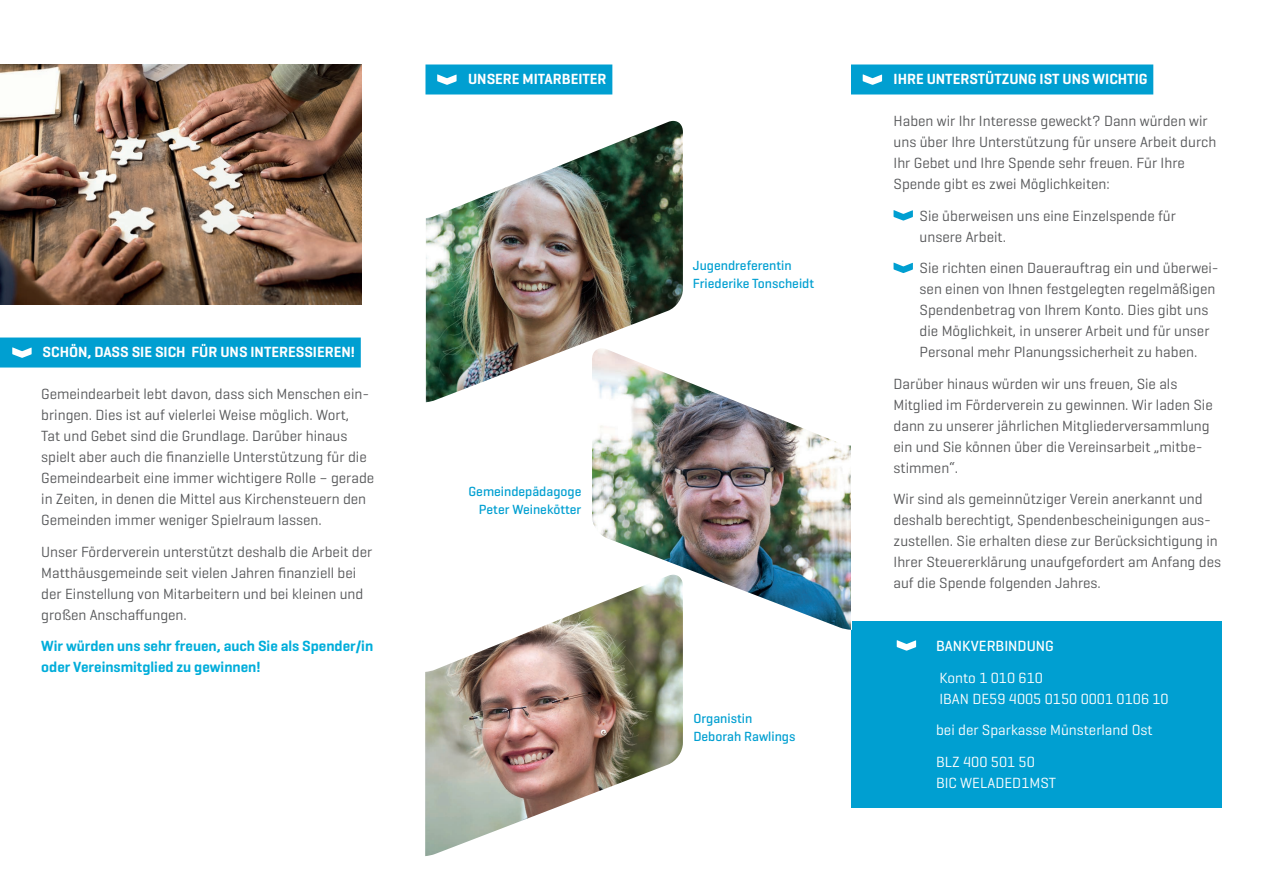
<style>
.page{position:relative;width:1268px;height:893px;background:#fff}
.page>*{position:absolute;margin:0;border:0;box-sizing:border-box;transform-origin:0 0}
.t1{font:15px/21px "Geogrotesque";color:#57585a}
.t2{font:15px/21px "Geogrotesque";color:#fff}
.t3{font:600 15px "Geogrotesque";color:#fff}
.t4{font:600 15px/21px "Geogrotesque";color:#00adda}
.t5{font:500 15px "Geogrotesque";color:#fff}
.t6{font:500 13.5px/18px "Geogrotesque";color:#009fd1}
</style>
<div class="page">
<div style="left:0;top:338px;width:361px;height:30px;background:#009fd1"></div>
<div style="left:850px;top:622px;width:370px;height:186px;background:#009fd1"></div>
<img style="left:592px;top:379px;width:258px;height:251px">
<svg style="left:592px;top:567px;width:90px;height:8px"></svg>
<img style="left:425px;top:575px;width:257px;height:281px">
<img style="left:426px;top:121px;width:256px;height:281px">
<div style="left:425px;top:65px;width:187px;height:30px;background:#009fd1"></div>
<div style="left:850px;top:65px;width:302px;height:30px;background:#009fd1"></div>
<svg style="left:893px;top:210px;width:19px;height:11px"></svg>
<svg style="left:893px;top:263px;width:19px;height:10px"></svg>
<svg style="left:437px;top:74px;width:19px;height:11px"></svg>
<svg style="left:12px;top:347px;width:20px;height:11px"></svg>
<svg style="left:862px;top:74px;width:19px;height:11px"></svg>
<svg style="left:896px;top:640px;width:19px;height:11px"></svg>
<img style="left:0;top:65px;width:361px;height:239px">
<p class="t3" style="left:-13px;top:343px;width:33px">S</p>
<p class="t3" style="left:51px;top:343px;width:305px">CHÖN, DASS SIE SICH FÜR UNS INTERESSIEREN!</p>
<p class="t1" style="left:41px;top:383px;width:334px">Gemeindearbeit lebt davon, dass sich Menschen ein&shy;bringen. Dies ist auf vielerlei Weise möglich. Wort,<br>Tat und Gebet sind die Grundlage. Darüber hinaus spielt aber auch die finanzielle Unterstützung für die Gemeindearbeit eine immer wichtigere Rolle – gerade in Zeiten, in denen die Mittel aus Kirchensteuern den Gemeinden immer weniger Spielraum lassen.</p>
<p class="t1" style="left:41px;top:540px;width:332px">Unser Förderverein unterstützt deshalb die Arbeit der Matthäusgemeinde seit vielen Jahren finanziell bei der Einstellung von Mitarbeitern und bei kleinen und großen Anschaffungen.</p>
<p class="t4" style="left:41px;top:635px;width:333px">WIR WÜRDEN UNS SEHR FREUEN, AUCH SIE ALS SPENDER/IN<br>ODER VEREINSMITGLIED ZU GEWINNEN!</p>
<p class="t3" style="left:425px;top:70px;width:22px">UN</p>
<p class="t3" style="left:486px;top:70px;width:121px">SERE MITARBEITER</p>
<p class="t3" style="left:850px;top:70px;width:24px">I</p>
<p class="t3" style="left:897px;top:70px;width:251px">HRE UNTERSTÜTZUNG IST UNS WICHTIG</p>
<p class="t1" style="left:893px;top:110px;width:324px">Haben wir Ihr Interesse geweckt? Dann würden wir uns über Ihre Unterstützung für unsere Arbeit durch Ihr Gebet und Ihre Spende sehr freuen. Für Ihre Spende gibt es zwei Möglichkeiten:</p>
<p class="t1" style="left:919px;top:204px;width:258px">Sie überweisen uns eine Einzelspende für unsere Arbeit.</p>
<p class="t1" style="left:919px;top:257px;width:300px">Sie richten einen Dauerauftrag ein und überwei&shy;sen einen von Ihnen festgelegten regelmäßigen Spendenbetrag von Ihrem Konto. Dies gibt uns die Möglichkeit, in unserer Arbeit und für unser Personal mehr Planungssicherheit zu haben.</p>
<p class="t1" style="left:893px;top:372px;width:321px">Darüber hinaus würden wir uns freuen, Sie als Mitglied im Förderverein zu gewinnen. Wir laden Sie dann zu unserer jährlichen Mitgliederversammlung ein und Sie können über die Vereinsarbeit „mitbe&shy;stimmen“.</p>
<p class="t1" style="left:893px;top:488px;width:329px">Wir sind als gemeinnütziger Verein anerkannt und deshalb berechtigt, Spendenbescheinigungen aus&shy;zustellen. Sie erhalten diese zur Berücksichtigung in Ihrer Steuererklärung unaufgefordert am Anfang des auf die Spende folgenden Jahres.</p>
<p class="t6" style="left:692px;top:256px;width:123px">Jugendreferentin<br>Friederike Tonscheidt</p>
<p class="t6" style="left:468px;top:482px;width:114px;text-align:right">Gemeindepädagoge<br>Peter Weinekötter</p>
<p class="t6" style="left:693px;top:709px;width:103px">Organistin<br>Deborah Rawlings</p>
<p class="t5" style="left:935px;top:637px;width:44px">Bankverb</p>
<p class="t5" style="left:1004px;top:637px;width:51px">indung</p>
<p class="t2" style="left:939px;top:666px;width:231px">Konto 1 010 610<br>IBAN DE59 4005 0150 0001 0106 10</p>
<p class="t2" style="left:935px;top:714px;width:218px;line-height:31.5px">bei der Sparkasse Münsterland Ost<br>BLZ 400 501 50</p>
<p class="t2" style="left:935px;top:771px;width:121px">BIC WELADED1MST</p>
</div>
